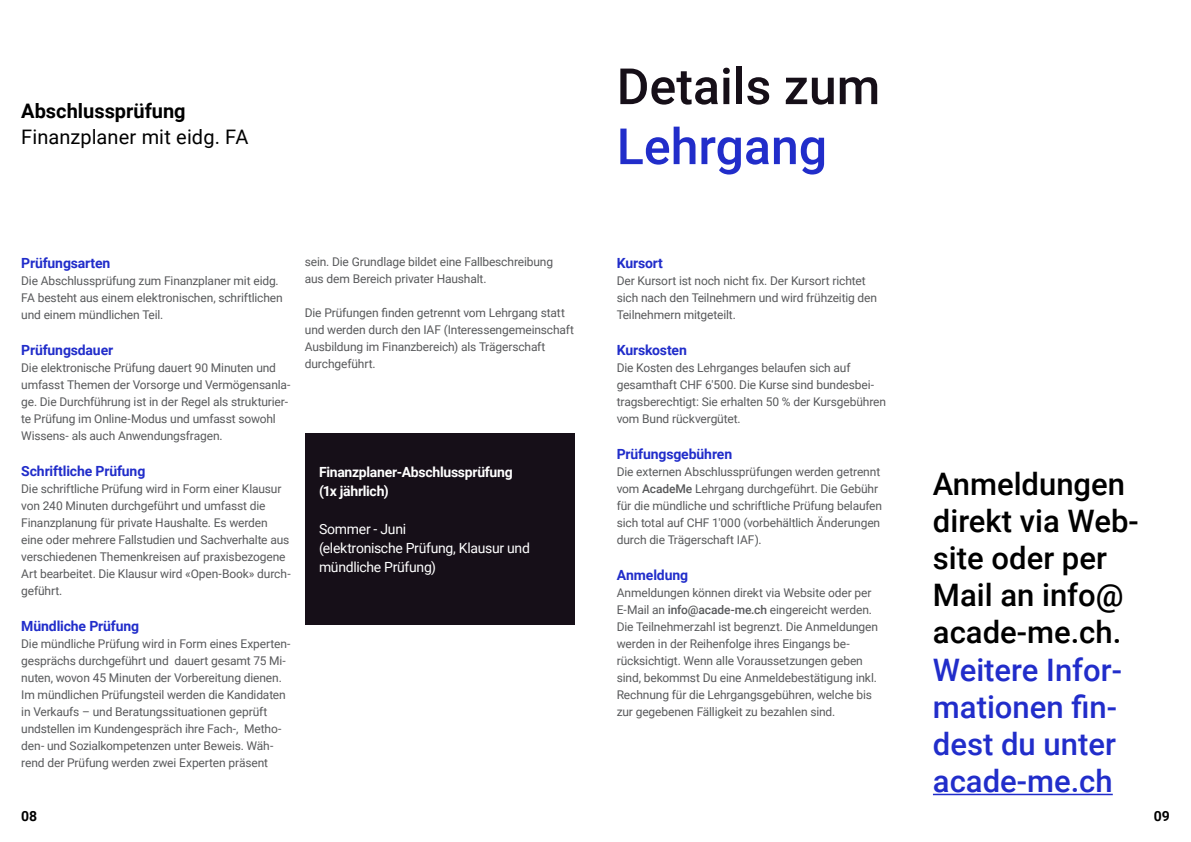
<style>
.page{position:relative;width:1191px;height:842px;background:#fff}
.page>*{position:absolute;margin:0;border:0;box-sizing:border-box;transform-origin:0 0}
.t1{font:500 50px "Roboto";color:#160f18}
.t2{font:500 50px "Roboto";color:#212dca}
.t3{font:500 31px/37.2px "Roboto";color:#000}
.t4{font:500 31px/37.2px "Roboto";color:#212dca}
.t5{font:20px "Roboto";letter-spacing:.005em;color:#000}
.t6{font:700 20px "Roboto";color:#000}
.t7{font:700 14px "Roboto";letter-spacing:-.01em;color:#212dca}
.t8{font:14px/19px "Roboto";letter-spacing:-.02em;color:#fff}
.t9{font:700 14px/19px "Roboto";letter-spacing:-.02em;color:#fff}
.t10{font:700 14px "Roboto";color:#000}
.t11{font:12px/17px "Roboto";letter-spacing:-.01em;color:#58595b}
.s1{font-weight:500}
</style>
<div class="page">
<div style="left:305px;top:433px;width:269px;height:192px;background:#160f18"></div>
<hr style="left:933px;top:794px;width:179px;height:1px;background:#212dca">
<h3 class="t6" style="left:21px;top:97px;width:166px">Abschlussprüfung</h3>
<h3 class="t5" style="left:21px;top:123px;width:229px">Finanzplaner mit eidg. FA</h3>
<p class="t7" style="left:21px;top:253px;width:91px">Prüfungsarten</p>
<p class="t11" style="left:21px;top:272px;width:263px">Die Abschlussprüfung zum Finanzplaner mit eidg.<br>FA besteht aus einem elektronischen, schriftlichen und einem mündlichen Teil.</p>
<p class="t7" style="left:21px;top:340px;width:94px">Prüfungsdauer</p>
<p class="t11" style="left:21px;top:359px;width:271px">Die elektronische Prüfung dauert 90 Minuten und umfasst Themen der Vorsorge und Vermögensanla&shy;ge. Die Durchführung ist in der Regel als strukturier&shy;te Prüfung im Online-Modus und umfasst sowohl Wissens- als auch Anwendungsfragen.</p>
<p class="t7" style="left:21px;top:461px;width:126px">Schriftliche Prüfung</p>
<p class="t11" style="left:21px;top:480px;width:271px">Die schriftliche Prüfung wird in Form einer Klausur von 240 Minuten durchgeführt und umfasst die Finanzplanung für private Haushalte. Es werden eine oder mehrere Fallstudien und Sachverhalte aus verschiedenen Themenkreisen auf praxisbezogene Art bearbeitet. Die Klausur wird «Open-Book» durch&shy;geführt.</p>
<p class="t7" style="left:21px;top:616px;width:119px">Mündliche Prüfung</p>
<p class="t11" style="left:21px;top:635px;width:271px">Die mündliche Prüfung wird in Form eines Experten&shy;gesprächs durchgeführt und dauert gesamt 75 Mi&shy;nuten, wovon 45 Minuten der Vorbereitung dienen.<br>Im mündlichen Prüfungsteil werden die Kandidaten in Verkaufs – und Beratungssituationen geprüft undstellen im Kundengespräch ihre Fach-, Metho&shy;den- und Sozialkompetenzen unter Beweis. Wäh&shy;rend der Prüfung werden zwei Experten präsent</p>
<p class="t11" style="left:305px;top:253px;width:250px">sein. Die Grundlage bildet eine Fallbeschreibung aus dem Bereich privater Haushalt.</p>
<p class="t11" style="left:305px;top:304px;width:271px">Die Prüfungen finden getrennt vom Lehrgang statt und werden durch den IAF (Interessengemeinschaft Ausbildung im Finanzbereich) als Trägerschaft durchgeführt.</p>
<p class="t9" style="left:319px;top:462px;width:195px">Finanzplaner-Abschlussprüfung (1x jährlich)</p>
<p class="t8" style="left:319px;top:519px;width:212px">Sommer - Juni<br>(elektronische Prüfung, Klausur und mündliche Prüfung)</p>
<h1 class="t1" style="left:617px;top:51px;width:265px">Details zum</h1>
<h1 class="t2" style="left:617px;top:111px;width:212px">Lehrgang</h1>
<p class="t7" style="left:617px;top:253px;width:48px">Kursort</p>
<p class="t11" style="left:617px;top:272px;width:262px">Der Kursort ist noch nicht fix. Der Kursort richtet sich nach den Teilnehmern und wird frühzeitig den<br>Teilnehmern mitgeteilt.</p>
<p class="t7" style="left:617px;top:340px;width:72px">Kurskosten</p>
<p class="t11" style="left:617px;top:359px;width:271px">Die Kosten des Lehrganges belaufen sich auf gesamthaft CHF 6'500. Die Kurse sind bundesbei&shy;tragsberechtigt: Sie erhalten 50 % der Kursgebühren vom Bund rückvergütet.</p>
<p class="t7" style="left:617px;top:444px;width:117px">Prüfungsgebühren</p>
<p class="t11" style="left:617px;top:463px;width:267px">Die externen Abschlussprüfungen werden getrennt vom <span class="s1">AcadeMe</span> Lehrgang durchgeführt. Die Gebühr für die mündliche und schriftliche Prüfung belaufen sich total auf CHF 1'000 (vorbehältlich Änderungen durch die Trägerschaft IAF).</p>
<p class="t7" style="left:617px;top:565px;width:73px">Anmeldung</p>
<p class="t11" style="left:617px;top:584px;width:263px">Anmeldungen können direkt via Website oder per E-Mail an <span class="s1">info@acade-me.ch</span> eingereicht werden.<br>Die Teilnehmerzahl ist begrenzt. Die Anmeldungen werden in der Reihenfolge ihres Eingangs be&shy;rücksichtigt. Wenn alle Voraussetzungen geben sind, bekommst Du eine Anmeldebestätigung inkl.<br>Rechnung für die Lehrgangsgebühren, welche bis zur gegebenen Fälligkeit zu bezahlen sind.</p>
<h2 class="t3" style="left:933px;top:464px;width:207px">Anmeldungen direkt via Web&shy;site oder per<br>Mail an info@ acade-me.ch.</h2>
<h2 class="t4" style="left:933px;top:650px;width:190px">Weitere Infor&shy;mationen fin&shy;dest du unter acade-me.ch</h2>
<p class="t10" style="left:21px;top:806px;width:17px">08</p>
<p class="t10" style="left:1153px;top:806px;width:17px">09</p>
</div>
